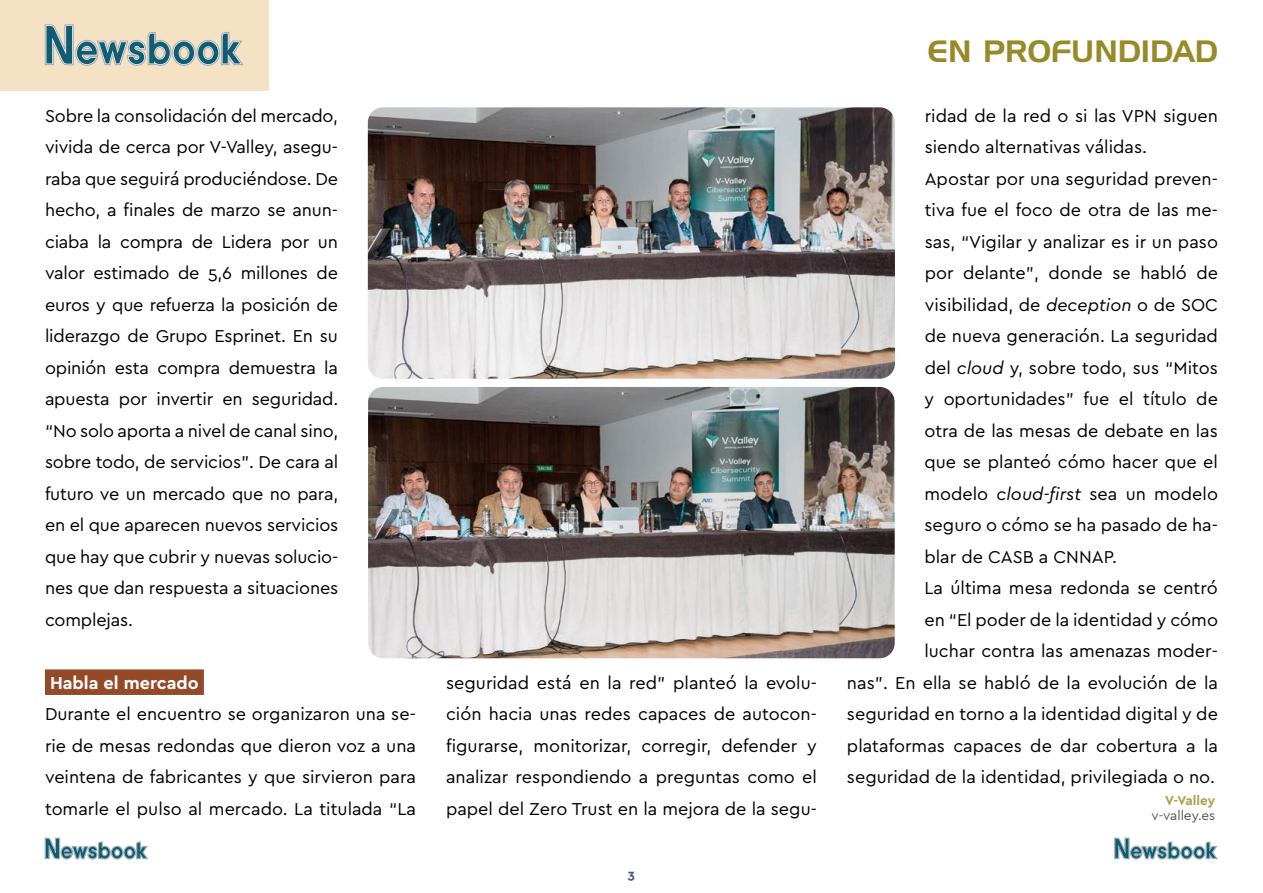
<style>
.page{position:relative;width:1263px;height:893px;background:#fff}
.page>*{position:absolute;margin:0;border:0;box-sizing:border-box;transform-origin:0 0}
.t1{font:30px "Handel Gothic";color:#968b28}
.t2{font:18px/31.5px "Cera Pro";color:#000;text-align:justify}
.t3{font:700 18px "Cera Pro";color:#fff}
.t4{font:13.5px "Cera Pro";color:#575756}
.t5{font:700 13.5px "Cera Pro";color:#ac9f4d}
.t6{font:700 13.5px "Cera Pro";color:#4d5d79}
.s1{font-style:italic}
</style>
<div class="page">
<div style="left:0;top:0;width:268px;height:90px;background:#f5e1c3"></div>
<svg style="left:45px;top:25px;width:198px;height:41px"></svg>
<svg style="left:45px;top:838px;width:103px;height:21px"></svg>
<svg style="left:1114px;top:838px;width:103px;height:21px"></svg>
<div style="left:45px;top:669px;width:159px;height:26px;background:#944a28"></div>
<img style="left:368px;top:107px;width:527px;height:272px">
<img style="left:368px;top:387px;width:527px;height:271px">
<p class="t2" style="left:45px;top:99px;width:295px">Sobre la consolidación del mercado, vivida de cerca por V-Valley, asegu&shy;raba que seguirá produciéndose. De hecho, a finales de marzo se anun&shy;ciaba la compra de Lidera por un valor estimado de 5,6 millones de euros y que refuerza la posición de liderazgo de Grupo Esprinet. En su opinión esta compra demuestra la apuesta por invertir en seguridad. “No solo aporta a nivel de canal sino, sobre todo, de servicios”. De cara al futuro ve un mercado que no para, en el que aparecen nuevos servicios que hay que cubrir y nuevas solucio&shy;nes que dan respuesta a situaciones complejas.</p>
<p class="t3" style="left:50px;top:671px;width:150px">Habla el mercado</p>
<p class="t2" style="left:45px;top:697px;width:372px">Durante el encuentro se organizaron una se&shy;rie de mesas redondas que dieron voz a una veintena de fabricantes y que sirvieron para tomarle el pulso al mercado. La titulada “La</p>
<p class="t2" style="left:446px;top:666px;width:372px">seguridad está en la red” planteó la evolu&shy;ción hacia unas redes capaces de autocon&shy;figurarse, monitorizar, corregir, defender y analizar respondiendo a preguntas como el papel del Zero Trust en la mejora de la segu-</p>
<p class="t6" style="left:628px;top:865px;width:9px">3</p>
<h1 class="t1" style="left:928px;top:37px;width:292px">EN PROFUNDIDAD</h1>
<p class="t2" style="left:925px;top:99px;width:295px">ridad de la red o si las VPN siguen</p>
<p class="t2" style="left:925px;top:130px;width:224px">siendo alternativas válidas.</p>
<p class="t2" style="left:925px;top:162px;width:295px">Apostar por una seguridad preven-</p>
<p class="t2" style="left:925px;top:193px;width:295px">tiva fue el foco de otra de las me-</p>
<p class="t2" style="left:925px;top:225px;width:295px">sas, “Vigilar y analizar es ir un paso</p>
<p class="t2" style="left:925px;top:256px;width:295px">por delante”, donde se habló de</p>
<p class="t2" style="left:925px;top:288px;width:295px">visibilidad, de <span class="s1">deception</span> o de SOC</p>
<p class="t2" style="left:925px;top:319px;width:295px">de nueva generación. La seguridad</p>
<p class="t2" style="left:925px;top:351px;width:295px">del <span class="s1">cloud</span> y, sobre todo, sus “Mitos</p>
<p class="t2" style="left:924px;top:382px;width:295px">y oportunidades” fue el título de</p>
<p class="t2" style="left:924px;top:414px;width:295px">otra de las mesas de debate en las</p>
<p class="t2" style="left:924px;top:445px;width:295px">que se planteó cómo hacer que el</p>
<p class="t2" style="left:924px;top:477px;width:295px">modelo <span class="s1">cloud-first</span> sea un modelo</p>
<p class="t2" style="left:924px;top:508px;width:295px">seguro o cómo se ha pasado de ha-</p>
<p class="t2" style="left:924px;top:540px;width:194px">blar de CASB a CNNAP.</p>
<p class="t2" style="left:924px;top:571px;width:295px">La última mesa redonda se centró</p>
<p class="t2" style="left:924px;top:603px;width:295px">en “El poder de la identidad y cómo</p>
<p class="t2" style="left:924px;top:634px;width:295px">luchar contra las amenazas moder-</p>
<p class="t2" style="left:847px;top:666px;width:372px">nas”. En ella se habló de la evolución de la</p>
<p class="t2" style="left:847px;top:697px;width:372px">seguridad en torno a la identidad digital y de</p>
<p class="t2" style="left:847px;top:729px;width:372px">plataformas capaces de dar cobertura a la</p>
<p class="t2" style="left:847px;top:760px;width:369px">seguridad de la identidad, privilegiada o no.</p>
<p class="t5" style="left:1165px;top:791px;width:52px">V-Valley</p>
<p class="t4" style="left:1151px;top:806px;width:65px">v-valley.es</p>
</div>
